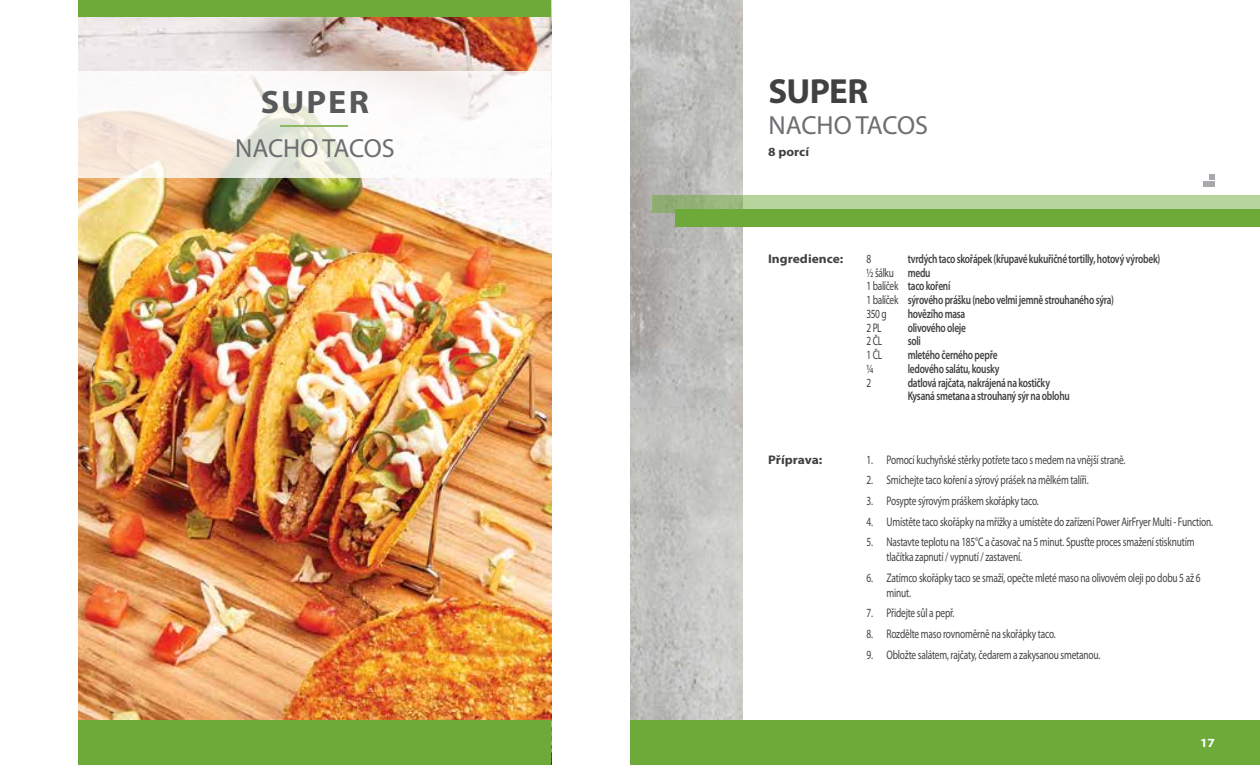
<style>
.page{position:relative;width:1260px;height:765px;background:#fff}
.page>*{position:absolute;margin:0;border:0;box-sizing:border-box;transform-origin:0 0}
.t1{font:700 35px "Myriad Pro";letter-spacing:-.02em;color:#414042}
.t2{font:700 32.5px "Myriad Pro";letter-spacing:.06em;color:#58595b;scale:1.05 1}
.t3{font:26.25px "Myriad Pro";letter-spacing:-.01em;color:#6d6e71}
.t4{font:12.5px/15px "Myriad Pro";letter-spacing:-.02em;color:#414042;scale:.75 1}
.t5{font:600 12.5px/13.8px "Myriad Pro";letter-spacing:-.03em;color:#414042;scale:.75 1}
.t6{font:700 12.5px "Myriad Pro";color:#414042;scale:1.08 1}
.t7{font:700 12.5px "Myriad Pro";color:#fff;scale:1.08 1}
.s1{font-weight:400}
</style>
<div class="page">
<img style="left:79px;top:17px;width:472px;height:703px">
<img style="left:630px;top:0;width:112px;height:720px">
<div style="left:630px;top:720px;width:630px;height:45px;background:#6eaa39"></div>
<svg style="left:652px;top:195px;width:608px;height:18px;background:#b0ce96"></svg>
<div style="left:675px;top:209px;width:585px;height:18px;background:#6eaa39"></div>
<svg style="left:79px;top:71px;width:472px;height:106px"></svg>
<div style="left:79px;top:720px;width:472px;height:45px;background:#6eaa39"></div>
<div style="left:79px;top:0;width:472px;height:17px;background:#6eaa39"></div>
<svg style="left:1203px;top:174px;width:12px;height:13px"></svg>
<hr style="left:280px;top:126px;width:67px;height:1px;background:#8fba63">
<h2 class="t2" style="left:261px;top:84px;width:105px">SUPER</h2>
<h3 class="t3" style="left:235px;top:132px;width:161px">NACHO TACOS</h3>
<h1 class="t1" style="left:768px;top:72px;width:101px">SUPER</h1>
<h3 class="t3" style="left:768px;top:109px;width:161px">NACHO TACOS</h3>
<p class="t6" style="left:768px;top:145px;width:39px">8 porcí</p>
<p class="t6" style="left:768px;top:252px;width:71px">Ingredience:</p>
<p class="t6" style="left:768px;top:452px;width:52px">Příprava:</p>
<p class="t5" style="left:867px;top:252px;width:393px;text-indent:41px">tvrdých taco skořápek (křupavé kukuřičné tortilly, hotový výrobek) <span class="s1">½ šálku</span> medu<br><span class="s1">1 balíček</span> taco koření<br><span class="s1">1 balíček</span> sýrového prášku (nebo velmi jemně strouhaného sýra)<br><span class="s1">350 g</span></p>
<p class="t4" style="left:867px;top:251px;width:8px">8</p>
<p class="t5" style="left:908px;top:307px;width:78px">hovězího masa</p>
<p class="t4" style="left:867px;top:320px;width:22px">2 PL</p>
<p class="t5" style="left:908px;top:321px;width:79px">olivového oleje</p>
<p class="t4" style="left:867px;top:333px;width:22px">2 ČL</p>
<p class="t5" style="left:908px;top:334px;width:19px">soli</p>
<p class="t4" style="left:867px;top:347px;width:22px">1 ČL</p>
<p class="t5" style="left:908px;top:348px;width:121px">mletého černého pepře</p>
<p class="t4" style="left:867px;top:361px;width:11px">¼</p>
<p class="t5" style="left:908px;top:362px;width:124px">ledového salátu, kousky</p>
<p class="t4" style="left:867px;top:375px;width:8px">2</p>
<p class="t5" style="left:908px;top:376px;width:217px">datlová rajčata, nakrájená na kostičky<br>Kysaná smetana a strouhaný sýr na oblohu</p>
<p class="t4" style="left:867px;top:452px;width:347px">1. Pomocí kuchyňské stěrky potřete taco s medem na vnější straně.</p>
<p class="t4" style="left:867px;top:472px;width:298px">2. Smíchejte taco koření a sýrový prášek na mělkém talíři.</p>
<p class="t4" style="left:867px;top:493px;width:231px">3. Posypte sýrovým práškem skořápky taco.</p>
<p class="t4" style="left:867px;top:514px;width:463px">4. Umístěte taco skořápky na mřížky a umístěte do zařízení Power AirFryer Multi - Function.</p>
<p class="t4" style="left:887px;top:534px;width:412px;text-indent:-20px">5. Nastavte teplotu na 185°C a časovač na 5 minut. Spusťte proces smažení stisknutím tlačítka zapnutí / vypnutí / zastavení.</p>
<p class="t4" style="left:887px;top:570px;width:420px;text-indent:-20px">6. Zatímco skořápky taco se smaží, opečte mleté maso na olivovém oleji po dobu 5 až 6 minut.</p>
<p class="t4" style="left:867px;top:605px;width:119px">7. Přidejte sůl a pepř.</p>
<p class="t4" style="left:867px;top:626px;width:254px">8. Rozdělte maso rovnoměrně na skořápky taco.</p>
<p class="t4" style="left:867px;top:647px;width:313px">9. Obložte salátem, rajčaty, čedarem a zakysanou smetanou.</p>
<p class="t7" style="left:1200px;top:736px;width:15px">17</p>
</div>
